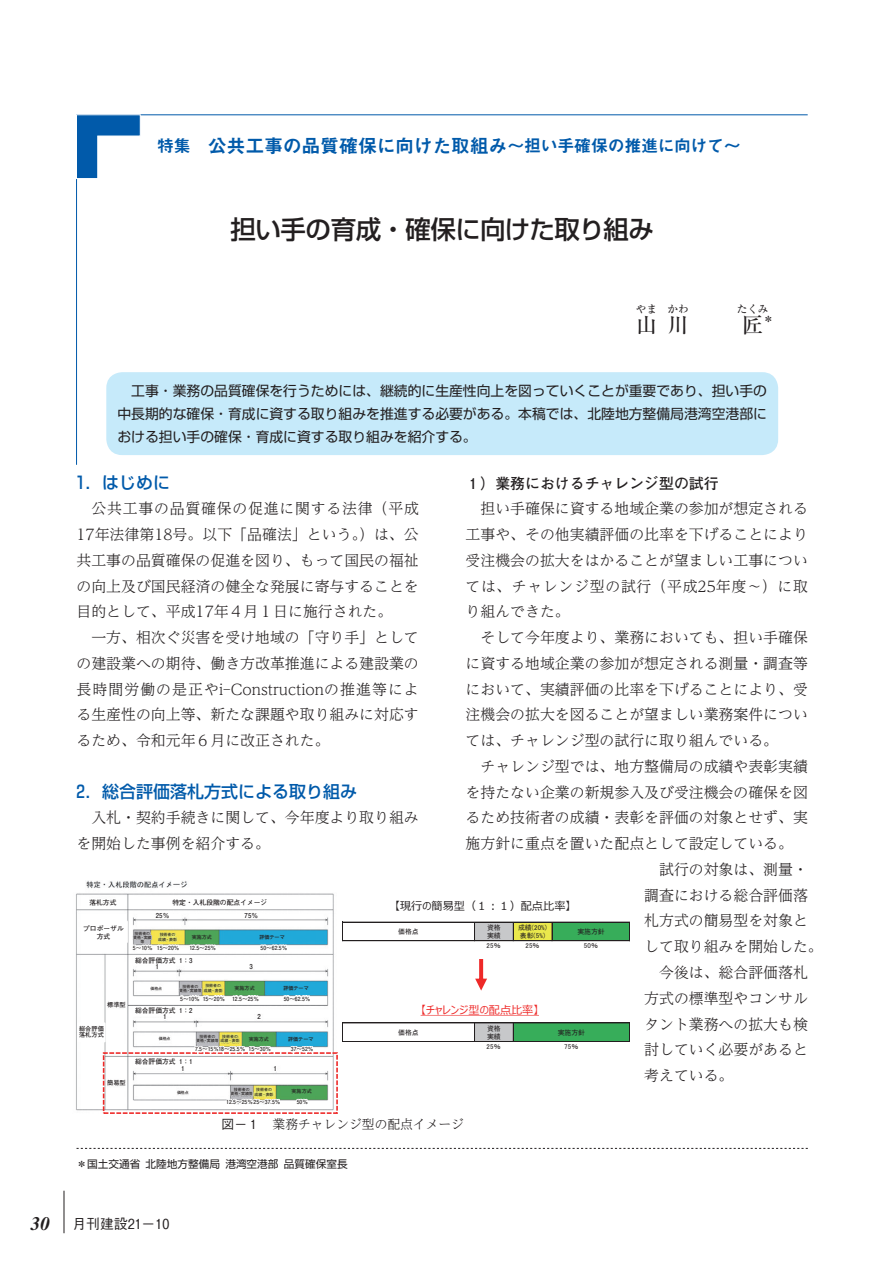
<style>
.page{position:relative;width:893px;height:1263px;background:#fff}
.page>*{position:absolute;margin:0;border:0;box-sizing:border-box;transform-origin:0 0}
.タイトル_大{font:25.5px "M Num Shin Go Medium";letter-spacing:-.02em;color:#231f20}
.名前{font:21.3px "M Num Ryumin Medium";color:#231f20}
.特集_文{font:16.95px "M Num Midashi Go MB31";letter-spacing:-.02em;color:#015aaa}
.見出し{font:16.95px "M Num Shin Go Medium";color:#015aaa}
.本文{font:300 14.85px/25.8px "UD Reimin Pr 6 N";color:#231f20;text-align:justify}
.小見出し_アキなし{font:14.85px "M Num Futo Go B101 Bold";color:#231f20}
.リード文{font:13.8px/23.4px "M Num Shin Go Regular";color:#231f20;text-align:justify}
.ノンブル{font:13.8px "M Num Gothic BBB Medium";color:#231f20}
.キャプション{font:300 12.75px "UD Reimin Pr 6 N";color:#231f20}
.t1{font:11.25px "Meiryo UI";color:#231f20}
.t2{font:11.25px "Meiryo UI";color:#ee2928}
.脚注{font:10.65px "M Num Shin Go Regular";color:#231f20}
.名前-2{font:10.65px "M Num Ryumin Medium";color:#231f20}
.t3{font:6.9px/8.4px "MS P Gothic";letter-spacing:-.015em;color:#231f20}
.t4{font:6.75px/8.1px "M Num Futo Go B101 Bold";color:#231f20;text-align:center}
.t5{font:6.15px/6.8px "M Num Futo Go B101 Bold";color:#231f20}
.t6{font:5.7px "M Num Futo Go B101 Bold";color:#231f20}
.t7{font:5.1px "M Num Futo Go B101 Bold";color:#231f20}
.t8{font:5.1px "M Num Gothic MB101 Medium";color:#231f20}
.t9{font:3.9px/3.9px "M Num Futo Go B101 Bold";color:#231f20;text-align:center}
.s1{font-size:19.2px}
.s2{font-family:"M Num Gothic BBB Medium";font-weight:400}
.s3{font-family:"Times";font-weight:700;font-style:italic;font-size:19.2px}
</style>
<div class="page">
<hr style="left:64px;top:1191px;width:1px;height:42px;background:#231f20">
<svg style="left:76px;top:114px;width:732px;height:351px"></svg>
<svg style="left:76px;top:114px;width:65px;height:65px"></svg>
<svg style="left:77px;top:1148px;width:731px;height:1px"></svg>
<div style="left:106px;top:372px;width:672px;height:83px;background:#c6eafa;border-radius:16px"></div>
<img style="left:86px;top:880px;width:248px;height:231px">
<div style="left:103px;top:1052px;width:235px;height:62px;border:2px dashed #ee2928"></div>
<svg style="left:475px;top:959px;width:12px;height:31px"></svg>
<div style="left:474px;top:1023px;width:39px;height:19px;background:#c7c8ca"></div>
<div style="left:513px;top:1023px;width:117px;height:19px;background:#37ad5a"></div>
<svg style="left:342px;top:1023px;width:1px;height:19px"></svg>
<svg style="left:474px;top:1024px;width:1px;height:17px"></svg>
<svg style="left:513px;top:1024px;width:1px;height:17px"></svg>
<svg style="left:629px;top:1024px;width:1px;height:17px"></svg>
<hr style="left:343px;top:1023px;width:287px;height:1px;background:#231f20">
<hr style="left:343px;top:1041px;width:287px;height:1px;background:#231f20">
<svg style="left:421px;top:1015px;width:118px;height:1px"></svg>
<div style="left:474px;top:922px;width:39px;height:19px;background:#c7c8ca"></div>
<div style="left:513px;top:922px;width:39px;height:19px;background:#eae84c"></div>
<div style="left:552px;top:922px;width:78px;height:19px;background:#37ad5a"></div>
<svg style="left:342px;top:922px;width:1px;height:19px"></svg>
<svg style="left:474px;top:923px;width:1px;height:17px"></svg>
<svg style="left:513px;top:923px;width:1px;height:17px"></svg>
<svg style="left:552px;top:923px;width:1px;height:17px"></svg>
<svg style="left:629px;top:923px;width:1px;height:17px"></svg>
<hr style="left:343px;top:922px;width:287px;height:1px;background:#231f20">
<hr style="left:343px;top:940px;width:287px;height:1px;background:#231f20">
<svg style="left:76px;top:889px;width:240px;height:225px"></svg>
<p class="特集_文" style="left:157px;top:132px;width:585px">特集　<span class="s1">公共工事の品質確保に向けた取組み</span>〜担い手確保の推進に向けて〜</p>
<p class="タイトル_大" style="left:230px;top:209px;width:425px">担い手の育成・確保に向けた取り組み</p>
<p class="名前-2" style="left:636px;top:300px;width:23px">やま</p>
<p class="名前" style="left:636px;top:308px;width:23px">山</p>
<p class="名前-2" style="left:668px;top:300px;width:23px">かわ</p>
<p class="名前-2" style="left:737px;top:300px;width:33px">たくみ</p>
<p class="脚注" style="left:763px;top:310px;width:12px">＊</p>
<p class="名前" style="left:668px;top:308px;width:97px">川　 　匠</p>
<p class="リード文" style="left:117px;top:377px;width:651px;text-indent:14px">工事・業務の品質確保を行うためには、継続的に生産性向上を図っていくことが重要であり、担い手の中長期的な確保・育成に資する取り組みを推進する必要がある。本稿では、北陸地方整備局港湾空港部における担い手の確保・育成に資する取り組みを紹介する。</p>
<p class="見出し" style="left:77px;top:468px;width:95px">1．はじめに</p>
<p class="本文" style="left:77px;top:495px;width:344px;text-indent:15px">公共工事の品質確保の促進に関する法律（平成17年法律第18号。以下「品確法」という。）は、公共工事の品質確保の促進を図り、もって国民の福祉の向上及び国民経済の健全な発展に寄与することを目的として、平成17年４月１日に施行された。</p>
<p class="本文" style="left:77px;top:624px;width:344px;text-indent:15px">一方、相次ぐ災害を受け地域の「守り手」としての建設業への期待、働き方改革推進による建設業の長時間労働の是正やi-Constructionの推進等による生産性の向上等、新たな課題や取り組みに対応するため、令和元年６月に改正された。</p>
<p class="見出し" style="left:77px;top:777px;width:282px">2．総合評価落札方式による取り組み</p>
<p class="本文" style="left:77px;top:804px;width:344px;text-indent:15px">入札・契約手続きに関して、今年度より取り組みを開始した事例を紹介する。</p>
<p class="小見出し_アキなし" style="left:466px;top:471px;width:254px">１）業務におけるチャレンジ型の試行</p>
<p class="本文" style="left:466px;top:495px;width:344px;text-indent:15px">担い手確保に資する地域企業の参加が想定される工事や、その他実績評価の比率を下げることにより受注機会の拡大をはかることが望ましい工事については、チャレンジ型の試行（平成25年度〜）に取り組んできた。</p>
<p class="本文" style="left:466px;top:624px;width:344px;text-indent:15px">そして今年度より、業務においても、担い手確保に資する地域企業の参加が想定される測量・調査等において、実績評価の比率を下げることにより、受注機会の拡大を図ることが望ましい業務案件については、チャレンジ型の試行に取り組んでいる。</p>
<p class="本文" style="left:466px;top:753px;width:344px;text-indent:15px">チャレンジ型では、地方整備局の成績や表彰実績を持たない企業の新規参入及び受注機会の確保を図るため技術者の成績・表彰を評価の対象とせず、実施方針に重点を置いた配点として設定している。</p>
<p class="t4" style="left:89px;top:897px;width:29px">落札方式</p>
<p class="t4" style="left:83px;top:923px;width:42px">プロポーザル方式</p>
<p class="t4" style="left:173px;top:897px;width:96px">特定・入札段階の配点イメージ</p>
<p class="t4" style="left:156px;top:910px;width:15px">25％</p>
<p class="t4" style="left:245px;top:910px;width:15px">75％</p>
<p class="t9" style="left:133px;top:931px;width:20px">技術者の資格・実績等</p>
<p class="t9" style="left:158px;top:932px;width:20px;line-height:4.5px">技術者の成績・表彰</p>
<p class="t7" style="left:192px;top:933px;width:22px">実施方式</p>
<p class="t8" style="left:259px;top:933px;width:27px">評価テーマ</p>
<p class="t6" style="left:133px;top:943px;width:48px">5～10％ 15～20％</p>
<p class="t6" style="left:189px;top:943px;width:28px">12.5～25％</p>
<p class="t6" style="left:261px;top:943px;width:28px">50～62.5％</p>
<p class="t9" style="left:179px;top:984px;width:24px">技術者の<br>資格・実績等</p>
<p class="t9" style="left:204px;top:983px;width:20px;line-height:4.5px">技術者の成績・表彰</p>
<p class="t7" style="left:234px;top:984px;width:22px">実施方式</p>
<p class="t8" style="left:283px;top:984px;width:27px">評価テーマ</p>
<p class="t6" style="left:180px;top:994px;width:80px">5～10％ 15～20％ 12.5～25％</p>
<p class="t6" style="left:284px;top:994px;width:28px">50～62.5％</p>
<p class="t4" style="left:135px;top:955px;width:59px">総合評価方式 1：3</p>
<p class="t4" style="left:249px;top:961px;width:5px">3</p>
<p class="t4" style="left:155px;top:961px;width:5px">1</p>
<p class="t9" style="left:150px;top:986px;width:13px">価格点</p>
<p class="t5" style="left:107px;top:1000px;width:20px">標準型</p>
<p class="t4" style="left:135px;top:1006px;width:59px">総合評価方式 1：2</p>
<p class="t4" style="left:258px;top:1012px;width:5px">2</p>
<p class="t4" style="left:163px;top:1012px;width:5px">1</p>
<p class="t5" style="left:79px;top:1024px;width:26px">総合評価落札方式</p>
<p class="t5" style="left:107px;top:1078px;width:20px">簡易型</p>
<p class="t9" style="left:159px;top:1036px;width:13px">価格点</p>
<p class="t9" style="left:196px;top:1034px;width:24px">技術者の<br>資格・実績等</p>
<p class="t9" style="left:221px;top:1034px;width:20px;line-height:4.5px">技術者の成績・表彰</p>
<p class="t7" style="left:249px;top:1034px;width:22px">実施方式</p>
<p class="t8" style="left:288px;top:1034px;width:27px">評価テーマ</p>
<p class="t6" style="left:195px;top:1044px;width:78px">7.5～15％18～25.5％ 15～30％</p>
<p class="t6" style="left:291px;top:1044px;width:24px">37～52％</p>
<p class="t4" style="left:135px;top:1057px;width:59px">総合評価方式 1：1</p>
<p class="t4" style="left:181px;top:1064px;width:5px">1</p>
<p class="t4" style="left:274px;top:1064px;width:5px">1</p>
<p class="t9" style="left:256px;top:1087px;width:17px">技術者の</p>
<p class="t7" style="left:291px;top:1087px;width:22px">実施方式</p>
<p class="t6" style="left:226px;top:1097px;width:56px">12.5～25％25～37.5％</p>
<p class="t6" style="left:297px;top:1097px;width:13px">50％</p>
<p class="t9" style="left:177px;top:1090px;width:13px">価格点</p>
<p class="t9" style="left:230px;top:1087px;width:45px;text-align:left;text-indent:3px">技術者の<br>資格・実績等成績・表彰</p>
<p class="t1" style="left:394px;top:898px;width:178px">【現行の簡易型（１：１）配点比率】</p>
<p class="t3" style="left:398px;top:927px;width:22px">価格点</p>
<p class="t3" style="left:487px;top:923px;width:15px">資格実績</p>
<p class="t3" style="left:518px;top:923px;width:30px">成績(20%)表彰(5%)</p>
<p class="t3" style="left:577px;top:927px;width:29px">実施方針</p>
<p class="t3" style="left:487px;top:941px;width:16px">25％</p>
<p class="t3" style="left:525px;top:941px;width:16px">25％</p>
<p class="t3" style="left:584px;top:941px;width:16px">50％</p>
<p class="t2" style="left:421px;top:1002px;width:120px">【チャレンジ型の配点比率】</p>
<p class="t3" style="left:398px;top:1028px;width:22px">価格点</p>
<p class="t3" style="left:487px;top:1024px;width:15px">資格実績</p>
<p class="t3" style="left:558px;top:1028px;width:29px">実施方針</p>
<p class="t3" style="left:487px;top:1042px;width:16px">25％</p>
<p class="t3" style="left:564px;top:1042px;width:16px">75％</p>
<p class="キャプション" style="left:222px;top:1114px;width:244px"><span class="s2">図−１</span>　業務チャレンジ型の配点イメージ</p>
<p class="脚注" style="left:77px;top:1155px;width:273px">＊国土交通省 北陸地方整備局 港湾空港部 品質確保室長</p>
<p class="ノンブル" style="left:31px;top:1213px;width:140px"><span class="s3">30</span> 月刊建設21−10</p>
<p class="本文" style="left:644px;top:856px;width:180px;text-align:left;text-indent:15px">試行の対象は、測量・調査における総合評価落札方式の簡易型を対象として取り組みを開始した。</p>
<p class="本文" style="left:644px;top:959px;width:165px;text-indent:15px">今後は、総合評価落札方式の標準型やコンサルタント業務への拡大も検討していく必要があると考えている。</p>
</div>
